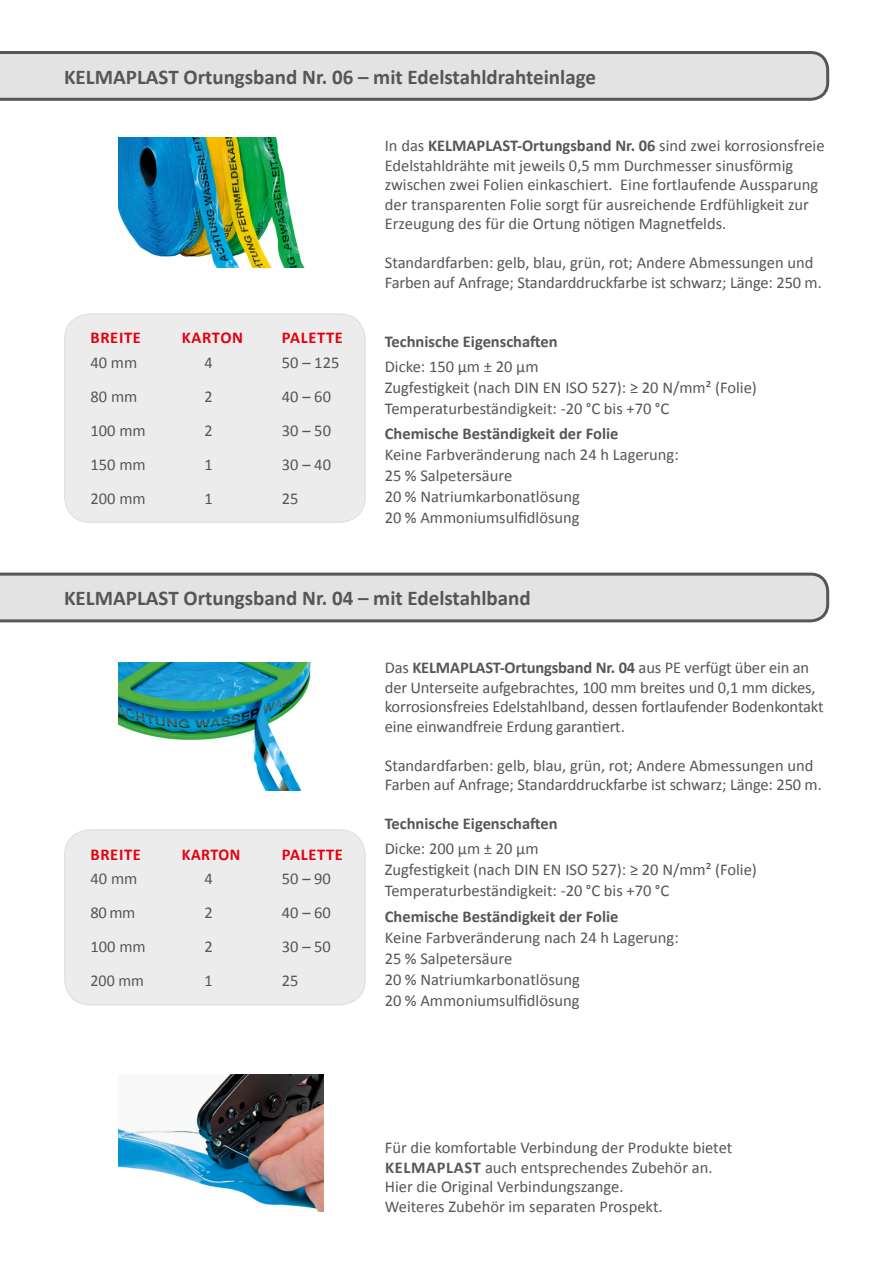
<style>
.page{position:relative;width:893px;height:1263px;background:#fff}
.page>*{position:absolute;margin:0;border:0;box-sizing:border-box;transform-origin:0 0}
.t1{font:700 21px "Calibri";color:#565655}
.t2{font:16.5px/19.5px "Calibri";color:#565655}
.t3{font:700 16.5px "Calibri";color:#565655}
.t4{font:700 16.5px "Calibri";letter-spacing:.04em;color:#e2000f}
.s1{font-weight:700}
</style>
<div class="page">
<svg style="left:0;top:51px;width:829px;height:50px;background:#d2d2d1"></svg>
<img style="left:118px;top:663px;width:193px;height:128px">
<svg style="left:0;top:573px;width:829px;height:49px;background:#d3d3d3"></svg>
<div style="left:65px;top:830px;width:300px;height:175px;background:#ececec;border-radius:26px"></div>
<div style="left:64px;top:829px;width:302px;height:176px;border:2px solid #e3e3e3;border-radius:26px"></div>
<img style="left:118px;top:138px;width:187px;height:130px">
<div style="left:65px;top:314px;width:300px;height:208px;background:#ececec;border-radius:26px"></div>
<div style="left:64px;top:313px;width:302px;height:210px;border:2px solid #e3e3e3;border-radius:26px"></div>
<img style="left:118px;top:1075px;width:206px;height:137px">
<p class="t1" style="left:64px;top:63px;width:533px">KELMAPLAST Ortungsband Nr. 06 – mit Edelstahldrahteinlage</p>
<p class="t4" style="left:90px;top:327px;width:52px">BREITE</p>
<p class="t4" style="left:182px;top:327px;width:63px">KARTON</p>
<p class="t4" style="left:282px;top:327px;width:63px">PALETTE</p>
<p class="t2" style="left:91px;top:352px;width:48px">40 mm</p>
<p class="t2" style="left:204px;top:352px;width:10px">4</p>
<p class="t2" style="left:282px;top:352px;width:59px">50 – 125</p>
<p class="t2" style="left:91px;top:386px;width:48px">80 mm</p>
<p class="t2" style="left:204px;top:386px;width:10px">2</p>
<p class="t2" style="left:282px;top:386px;width:51px">40 – 60</p>
<p class="t2" style="left:91px;top:420px;width:57px">100 mm</p>
<p class="t2" style="left:204px;top:420px;width:10px">2</p>
<p class="t2" style="left:282px;top:420px;width:51px">30 – 50</p>
<p class="t2" style="left:91px;top:454px;width:57px">150 mm</p>
<p class="t2" style="left:204px;top:454px;width:10px">1</p>
<p class="t2" style="left:282px;top:454px;width:51px">30 – 40</p>
<p class="t2" style="left:91px;top:488px;width:57px">200 mm</p>
<p class="t2" style="left:204px;top:488px;width:10px">1</p>
<p class="t2" style="left:282px;top:488px;width:18px">25</p>
<p class="t2" style="left:385px;top:136px;width:441px">In das <span class="s1">KELMAPLAST-Ortungsband Nr. 06</span> sind zwei korrosionsfreie Edelstahldrähte mit jeweils 0,5 mm Durchmesser sinusförmig zwischen zwei Folien einkaschiert. Eine fortlaufende Aussparung der transparenten Folie sorgt für ausreichende Erdfühligkeit zur Erzeugung des für die Ortung nötigen Magnetfelds.</p>
<p class="t2" style="left:385px;top:253px;width:438px">Standardfarben: gelb, blau, grün, rot; Andere Abmessungen und<br>Farben auf Anfrage; Standarddruckfarbe ist schwarz; Länge: 250 m.</p>
<p class="t3" style="left:385px;top:330px;width:174px">Technische Eigenschaften</p>
<p class="t2" style="left:385px;top:356px;width:374px;line-height:21px">Dicke: 150 µm ± 20 µm<br>Zugfestigkeit (nach DIN EN ISO 527): ≥ 20 N/mm² (Folie)<br>Temperaturbeständigkeit: -20 °C bis +70 °C</p>
<p class="t3" style="left:385px;top:423px;width:235px">Chemische Beständigkeit der Folie</p>
<p class="t2" style="left:385px;top:444px;width:295px;line-height:21px">Keine Farbveränderung nach 24 h Lagerung:<br>25 % Salpetersäure<br>20 % Natriumkarbonatlösung<br>20 % Ammoniumsulfidlösung</p>
<p class="t1" style="left:64px;top:585px;width:468px">KELMAPLAST Ortungsband Nr. 04 – mit Edelstahlband</p>
<p class="t4" style="left:90px;top:843px;width:52px">BREITE</p>
<p class="t4" style="left:182px;top:843px;width:60px">KARTON</p>
<p class="t4" style="left:282px;top:843px;width:63px">PALETTE</p>
<p class="t2" style="left:91px;top:869px;width:48px">40 mm</p>
<p class="t2" style="left:204px;top:869px;width:10px">4</p>
<p class="t2" style="left:282px;top:869px;width:51px">50 – 90</p>
<p class="t2" style="left:91px;top:903px;width:46px">80 mm</p>
<p class="t2" style="left:204px;top:903px;width:10px">2</p>
<p class="t2" style="left:282px;top:903px;width:51px">40 – 60</p>
<p class="t2" style="left:91px;top:937px;width:57px">100 mm</p>
<p class="t2" style="left:204px;top:937px;width:10px">2</p>
<p class="t2" style="left:282px;top:937px;width:51px">30 – 50</p>
<p class="t2" style="left:91px;top:971px;width:55px">200 mm</p>
<p class="t2" style="left:204px;top:971px;width:10px">1</p>
<p class="t2" style="left:282px;top:971px;width:18px">25</p>
<p class="t2" style="left:385px;top:658px;width:440px">Das <span class="s1">KELMAPLAST-Ortungsband Nr. 04</span> aus PE verfügt über ein an der Unterseite aufgebrachtes, 100 mm breites und 0,1 mm dickes, korrosionsfreies Edelstahlband, dessen fortlaufender Bodenkontakt eine einwandfreie Erdung garantiert.</p>
<p class="t2" style="left:385px;top:755px;width:438px">Standardfarben: gelb, blau, grün, rot; Andere Abmessungen und<br>Farben auf Anfrage; Standarddruckfarbe ist schwarz; Länge: 250 m.</p>
<p class="t3" style="left:385px;top:813px;width:174px">Technische Eigenschaften</p>
<p class="t2" style="left:385px;top:838px;width:374px;line-height:21px">Dicke: 200 µm ± 20 µm<br>Zugfestigkeit (nach DIN EN ISO 527): ≥ 20 N/mm² (Folie)<br>Temperaturbeständigkeit: -20 °C bis +70 °C</p>
<p class="t3" style="left:385px;top:905px;width:235px">Chemische Beständigkeit der Folie</p>
<p class="t2" style="left:385px;top:927px;width:295px;line-height:21px">Keine Farbveränderung nach 24 h Lagerung:<br>25 % Salpetersäure<br>20 % Natriumkarbonatlösung<br>20 % Ammoniumsulfidlösung</p>
<p class="t2" style="left:385px;top:1138px;width:349px">Für die komfortable Verbindung der Produkte bietet <span class="s1">KELMAPLAST</span> auch entsprechendes Zubehör an.<br>Hier die Original Verbindungszange.<br>Weiteres Zubehör im separaten Prospekt.</p>
</div>
